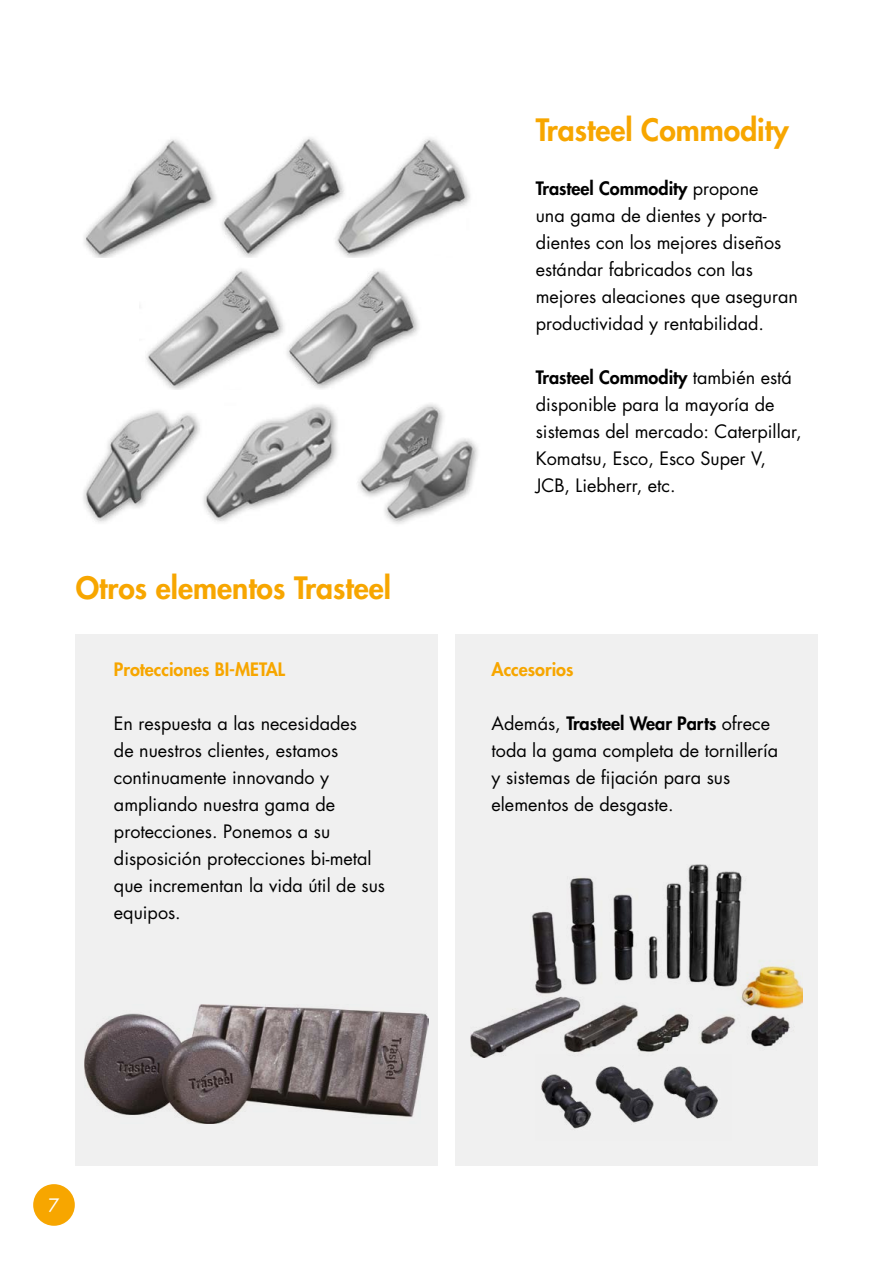
<style>
.page{position:relative;width:893px;height:1263px;background:#fff}
.page>*{position:absolute;margin:0;border:0;box-sizing:border-box;transform-origin:0 0}
.t1{font:800 30px "Futura Std";color:#f7a600}
.t2{font:18px/27px "Futura Std";color:#000}
.t3{font:800 18px "Futura Std";color:#f7a600}
.t4{font:18px "Futura Std";color:#fff}
.s1{font-weight:800}
</style>
<div class="page">
<div style="left:33px;top:1184px;width:42px;height:42px;background:#f7a600;border-radius:50%"></div>
<div style="left:76px;top:634px;width:362px;height:532px;background:#f0f0f0"></div>
<div style="left:455px;top:634px;width:362px;height:532px;background:#f0f0f0"></div>
<img style="left:84px;top:137px;width:386px;height:120px">
<img style="left:146px;top:269px;width:273px;height:120px">
<img style="left:83px;top:404px;width:395px;height:120px">
<img style="left:85px;top:1004px;width:344px;height:120px">
<img style="left:470px;top:864px;width:332px;height:193px">
<img style="left:536px;top:1054px;width:195px;height:75px">
<h1 class="t1" style="left:76px;top:569px;width:317px">Otros elementos Trasteel</h1>
<p class="t3" style="left:114px;top:658px;width:173px">Protecciones BI-METAL</p>
<p class="t2" style="left:114px;top:710px;width:273px">En respuesta a las necesidades<br>de nuestros clientes, estamos continuamente innovando y ampliando nuestra gama de protecciones. Ponemos a su disposición protecciones bi-metal que incrementan la vida útil de sus equipos.</p>
<h1 class="t1" style="left:536px;top:111px;width:254px">Trasteel Commodity</h1>
<p class="t2" style="left:536px;top:175px;width:264px"><span class="s1">Trasteel Commodity</span> propone<br>una gama de dientes y porta&shy;dientes con los mejores diseños estándar fabricados con las mejores aleaciones que aseguran productividad y rentabilidad.</p>
<p class="t2" style="left:536px;top:364px;width:267px"><span class="s1">Trasteel Commodity</span> también está disponible para la mayoría de sistemas del mercado: Caterpillar,<br>Komatsu, Esco, Esco Super V,<br>JCB, Liebherr, etc.</p>
<p class="t3" style="left:492px;top:658px;width:83px">Accesorios</p>
<p class="t2" style="left:492px;top:710px;width:288px">Además, <span class="s1">Trasteel Wear Parts</span> ofrece toda la gama completa de tornillería y sistemas de fijación para sus elementos de desgaste.</p>
<p class="t4" style="left:48px;top:1194px;width:13px">7</p>
</div>
